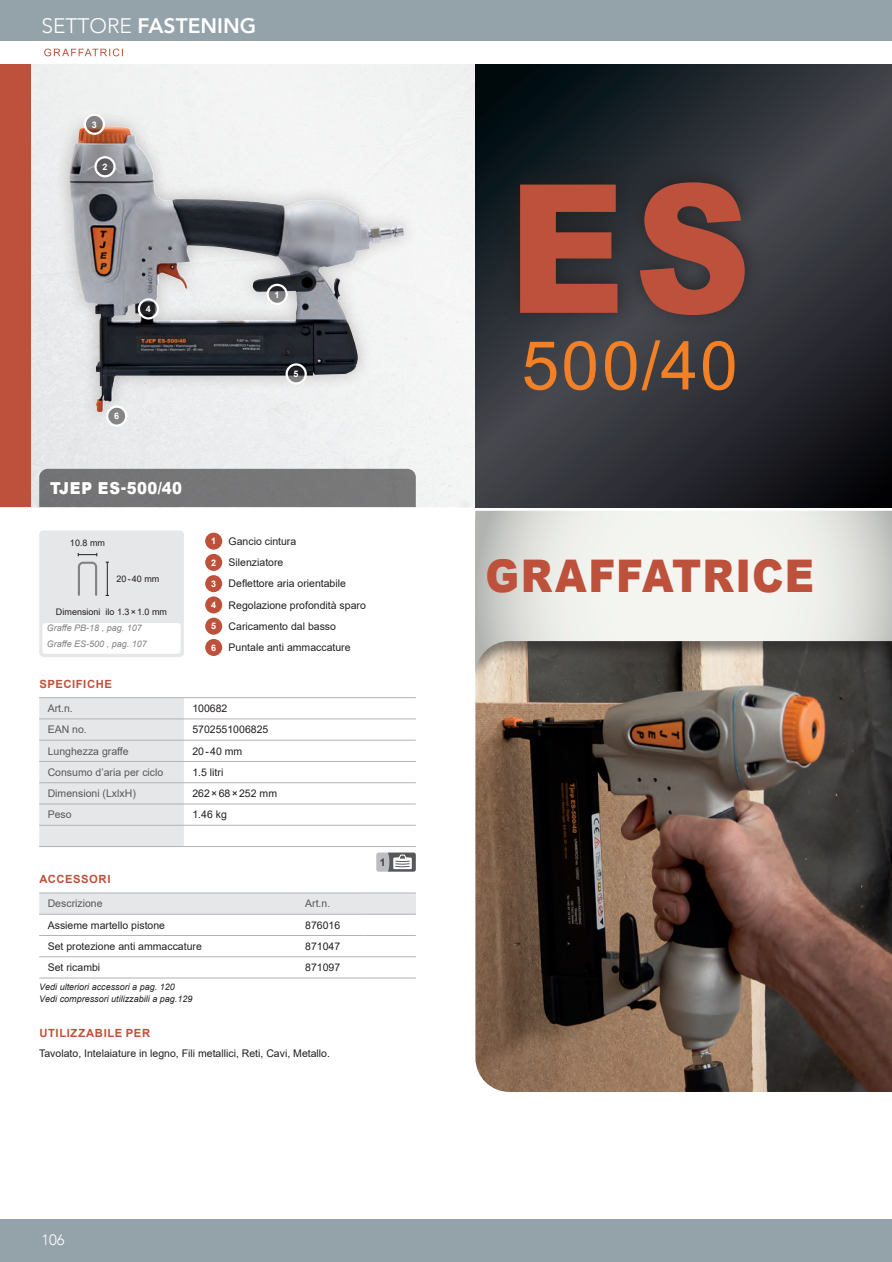
<style>
.page{position:relative;width:892px;height:1262px;background:#fff}
.page>*{position:absolute;margin:0;border:0;box-sizing:border-box;transform-origin:0 0}
.t1{font:900 179.1px "Arial";color:#bd513c;scale:.9 1}
.t2{font:67.5px "Arial";color:#f48026}
.t3{font:900 45px "Arial";letter-spacing:.03em;color:#bd513c;scale:.9 1}
.t4{font:800 21px "Avenir";color:#fff}
.t5{font:900 16.5px "Arial";letter-spacing:.03em;color:#fff;scale:.9 1}
.t6{font:300 15px "Avenir";color:#fff}
.t7{font:700 11.25px "Arial";letter-spacing:.05em;color:#bd513c}
.t8{font:10.5px/21.3px "Arial";color:#231f20}
.t9{font:10.5px "Arial";color:#57585a}
.t10{font:700 10.5px "Arial";color:#3e3e3f}
.t11{font:italic 9px/12px "Arial";color:#231f20}
.t12{font:italic 9px/16.4px "Arial";color:#808285}
.t13{font:9px "Arial";color:#231f20}
.t14{font:700 9px "Arial";color:#fff}
.s1{font-weight:300}
.s2{font-weight:700;font-size:9px;color:#fff}
</style>
<div class="page">
<div style="left:0;top:65px;width:31px;height:442px;background:#bd513c"></div>
<div style="left:39px;top:469px;width:376px;height:38px;background:#767677"></div>
<div style="left:39px;top:698px;width:145px;height:148px;background:#e6e7e9"></div>
<hr style="left:184px;top:718px;width:231px;height:1px;background:#b2b3b7">
<hr style="left:184px;top:740px;width:231px;height:1px;background:#b2b3b7">
<hr style="left:184px;top:761px;width:231px;height:1px;background:#b2b3b7">
<hr style="left:184px;top:782px;width:231px;height:1px;background:#b2b3b7">
<hr style="left:184px;top:803px;width:231px;height:1px;background:#b2b3b7">
<hr style="left:184px;top:825px;width:231px;height:1px;background:#b2b3b7">
<hr style="left:184px;top:846px;width:231px;height:1px;background:#b2b3b7">
<hr style="left:39px;top:697px;width:145px;height:1px;background:#b2b3b7">
<hr style="left:184px;top:697px;width:231px;height:1px;background:#b2b3b7">
<hr style="left:39px;top:718px;width:145px;height:1px;background:#b2b3b7">
<hr style="left:39px;top:740px;width:145px;height:1px;background:#b2b3b7">
<hr style="left:39px;top:761px;width:145px;height:1px;background:#b2b3b7">
<hr style="left:39px;top:782px;width:145px;height:1px;background:#b2b3b7">
<hr style="left:39px;top:803px;width:145px;height:1px;background:#b2b3b7">
<hr style="left:39px;top:825px;width:145px;height:1px;background:#b2b3b7">
<hr style="left:39px;top:846px;width:145px;height:1px;background:#b2b3b7">
<svg style="left:376px;top:852px;width:39px;height:19px"></svg>
<div style="left:39px;top:893px;width:325px;height:20px;background:#e6e7e9"></div>
<div style="left:364px;top:893px;width:51px;height:21px;background:#e6e7e9"></div>
<hr style="left:301px;top:892px;width:63px;height:1px;background:#b2b3b7">
<hr style="left:364px;top:892px;width:51px;height:1px;background:#b2b3b7">
<hr style="left:39px;top:892px;width:262px;height:1px;background:#b2b3b7">
<hr style="left:39px;top:913px;width:262px;height:1px;background:#b2b3b7">
<hr style="left:301px;top:913px;width:63px;height:1px;background:#b2b3b7">
<hr style="left:364px;top:913px;width:51px;height:1px;background:#b2b3b7">
<hr style="left:39px;top:935px;width:262px;height:1px;background:#b2b3b7">
<hr style="left:301px;top:935px;width:63px;height:1px;background:#b2b3b7">
<hr style="left:364px;top:935px;width:51px;height:1px;background:#b2b3b7">
<hr style="left:39px;top:956px;width:262px;height:1px;background:#b2b3b7">
<hr style="left:301px;top:956px;width:63px;height:1px;background:#b2b3b7">
<hr style="left:364px;top:956px;width:51px;height:1px;background:#b2b3b7">
<hr style="left:39px;top:977px;width:262px;height:1px;background:#b2b3b7">
<hr style="left:301px;top:977px;width:63px;height:1px;background:#b2b3b7">
<hr style="left:364px;top:977px;width:51px;height:1px;background:#b2b3b7">
<div style="left:205px;top:532px;width:17px;height:17px;background:#bd513c;border-radius:50%"></div>
<div style="left:205px;top:554px;width:17px;height:17px;background:#bd513c;border-radius:50%"></div>
<div style="left:205px;top:575px;width:17px;height:17px;background:#bd513c;border-radius:50%"></div>
<div style="left:205px;top:596px;width:17px;height:17px;background:#bd513c;border-radius:50%"></div>
<div style="left:205px;top:617px;width:17px;height:17px;background:#bd513c;border-radius:50%"></div>
<div style="left:205px;top:639px;width:17px;height:17px;background:#bd513c;border-radius:50%"></div>
<div style="left:54px;top:110px;width:365px;height:317px;background:#f1f1f2"></div>
<img style="left:69px;top:126px;width:335px;height:286px">
<svg style="left:107px;top:406px;width:19px;height:19px"></svg>
<div style="left:106px;top:405px;width:21px;height:22px;border:2px solid #fff;border-radius:50%"></div>
<svg style="left:286px;top:364px;width:19px;height:19px"></svg>
<div style="left:285px;top:363px;width:22px;height:21px;border:2px solid #fff;border-radius:50%"></div>
<svg style="left:139px;top:299px;width:19px;height:19px"></svg>
<div style="left:138px;top:298px;width:21px;height:21px;border:2px solid #fff;border-radius:50%"></div>
<svg style="left:85px;top:115px;width:19px;height:19px"></svg>
<div style="left:84px;top:114px;width:21px;height:21px;border:2px solid #fff;border-radius:50%"></div>
<svg style="left:95px;top:157px;width:19px;height:19px"></svg>
<div style="left:94px;top:156px;width:22px;height:21px;border:2px solid #fff;border-radius:50%"></div>
<svg style="left:267px;top:285px;width:19px;height:19px"></svg>
<div style="left:266px;top:284px;width:22px;height:21px;border:2px solid #fff;border-radius:50%"></div>
<div style="left:39px;top:530px;width:145px;height:127px;background:#e6e7e9;border-radius:4px"></div>
<svg style="left:77px;top:553px;width:21px;height:43px"></svg>
<hr style="left:107px;top:562px;width:1px;height:33px;background:#231f20">
<div style="left:42px;top:623px;width:139px;height:31px;background:#fff;border-radius:3px"></div>
<svg style="left:475px;top:65px;width:416px;height:442px;background:#2a2e33"></svg>
<img style="left:475px;top:688px;width:416px;height:404px">
<div style="left:501px;top:159px;width:262px;height:170px;background:#231f20;opacity:.75"></div>
<div style="left:475px;top:510px;width:416px;height:178px;background:#231f20;opacity:.5"></div>
<svg style="left:475px;top:511px;width:416px;height:164px"></svg>
<svg style="left:44px;top:49px;width:79px;height:7px"></svg>
<div style="left:0;top:1219px;width:891px;height:43px;background:#94a2aa"></div>
<div style="left:0;top:0;width:891px;height:41px;background:#94a2aa"></div>
<h3 class="t4" style="left:41px;top:9px;width:216px"><span class="s1">SETTORE</span> FASTENING</h3>
<p class="t14" style="left:92px;top:118px;width:7px">3</p>
<p class="t14" style="left:102px;top:160px;width:7px">2</p>
<p class="t14" style="left:146px;top:303px;width:7px">4</p>
<p class="t14" style="left:114px;top:410px;width:7px">6</p>
<p class="t14" style="left:274px;top:288px;width:7px">1</p>
<p class="t14" style="left:293px;top:368px;width:7px">5</p>
<h3 class="t5" style="left:50px;top:476px;width:148px">TJEP ES-500/40</h3>
<p class="t13" style="left:70px;top:536px;width:37px">10.8 mm</p>
<p class="t13" style="left:116px;top:573px;width:44px">20-40 mm</p>
<p class="t13" style="left:56px;top:605px;width:113px">Dimensioni ilo 1.3 × 1.0 mm</p>
<p class="t12" style="left:47px;top:619px;width:102px">Graffe PB-18 , pag. 107<br>Graffe ES-500 , pag. 107</p>
<p class="t8" style="left:211px;top:530px;width:156px"><span class="s2">1</span> Gancio cintura<br><span class="s2">2</span> Silenziatore<br><span class="s2">3</span> Deflettore aria orientabile<br><span class="s2">4</span> Regolazione profondità sparo<br><span class="s2">5</span> Caricamento dal basso<br><span class="s2">6</span> Puntale anti ammaccature</p>
<p class="t7" style="left:39px;top:676px;width:74px">SPECIFICHE</p>
<p class="t9" style="left:48px;top:701px;width:27px">Art.n.</p>
<p class="t8" style="left:192px;top:697px;width:37px">100682</p>
<p class="t9" style="left:48px;top:722px;width:41px">EAN no.</p>
<p class="t8" style="left:192px;top:719px;width:77px">5702551006825</p>
<p class="t9" style="left:48px;top:743px;width:82px">Lunghezza graffe</p>
<p class="t8" style="left:192px;top:740px;width:51px">20-40 mm</p>
<p class="t9" style="left:48px;top:765px;width:117px">Consumo d’aria per ciclo</p>
<p class="t8" style="left:192px;top:761px;width:32px">1.5 litri</p>
<p class="t9" style="left:48px;top:786px;width:90px">Dimensioni (LxlxH)</p>
<p class="t8" style="left:192px;top:782px;width:86px">262×68×252 mm</p>
<p class="t9" style="left:48px;top:807px;width:25px">Peso</p>
<p class="t8" style="left:192px;top:804px;width:36px">1.46 kg</p>
<p class="t7" style="left:39px;top:871px;width:73px">ACCESSORI</p>
<p class="t9" style="left:48px;top:896px;width:56px">Descrizione</p>
<p class="t9" style="left:305px;top:896px;width:27px">Art.n.</p>
<p class="t8" style="left:48px;top:914px;width:119px">Assieme martello pistone</p>
<p class="t8" style="left:305px;top:914px;width:37px">876016</p>
<p class="t8" style="left:48px;top:935px;width:156px">Set protezione anti ammaccature</p>
<p class="t8" style="left:305px;top:935px;width:37px">871047</p>
<p class="t8" style="left:48px;top:956px;width:54px">Set ricambi</p>
<p class="t8" style="left:305px;top:956px;width:37px">871097</p>
<p class="t11" style="left:39px;top:981px;width:155px">Vedi ulteriori accessori a pag. 120<br>Vedi compressori utilizzabili a pag.129</p>
<p class="t7" style="left:39px;top:1025px;width:112px">UTILIZZABILE PER</p>
<p class="t8" style="left:39px;top:1042px;width:292px">Tavolato, Intelaiature in legno, Fili metallici, Reti, Cavi, Metallo.</p>
<p class="t10" style="left:380px;top:854px;width:7px">1</p>
<h3 class="t6" style="left:41px;top:1230px;width:25px">106</h3>
<h1 class="t1" style="left:508px;top:119px;width:271px">ES</h1>
<h2 class="t2" style="left:521px;top:319px;width:217px">500/40</h2>
<h3 class="t3" style="left:485px;top:543px;width:366px">GRAFFATRICE</h3>
</div>
